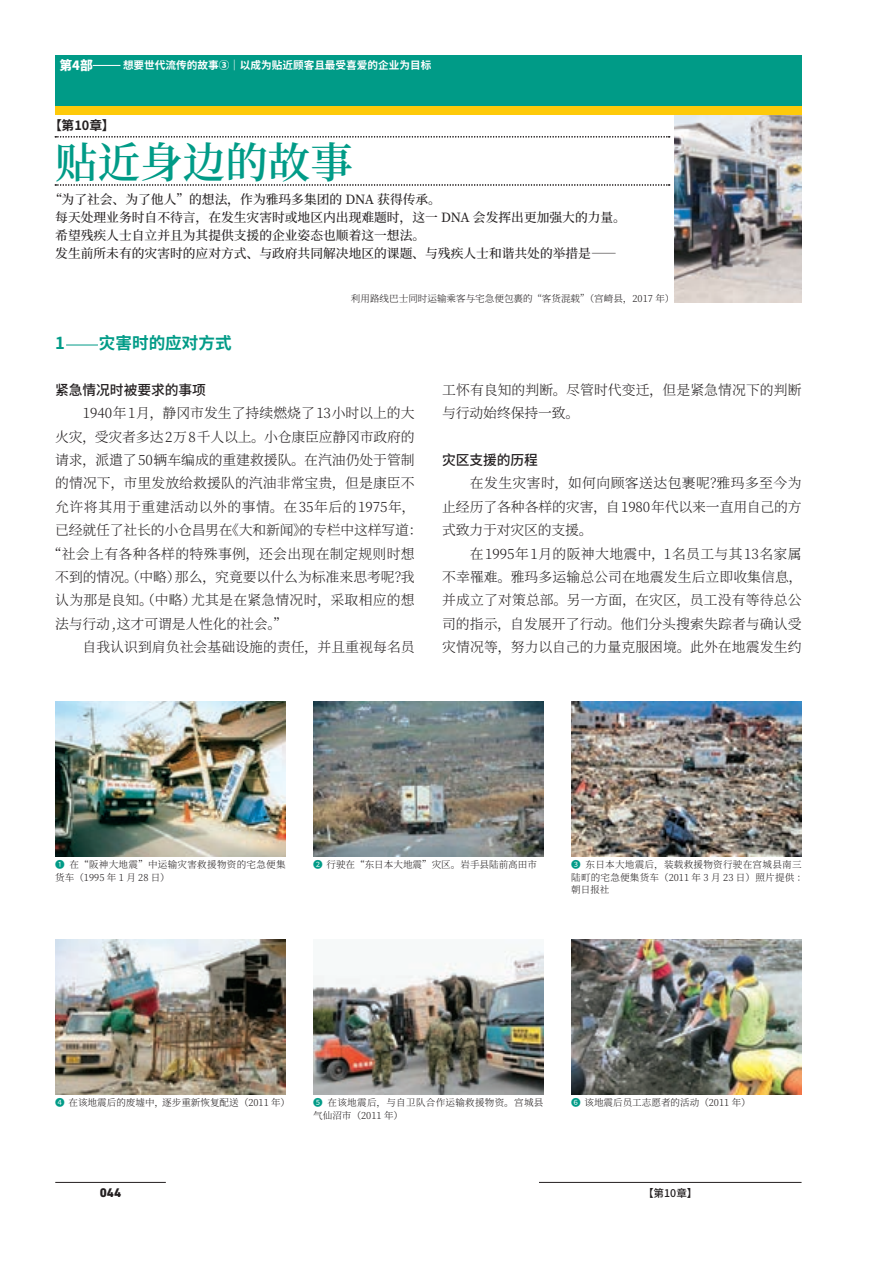
<style>
.page{position:relative;width:893px;height:1263px;background:#fff}
.page>*{position:absolute;margin:0;border:0;box-sizing:border-box;transform-origin:0 0}
.見出し{font:600 42.45px "Source Han Serif SC";color:#009b87}
.中見出し{font:700 16.65px "Source Han Sans CN";color:#009b87}
.本文{font:300 13.8px/23.4px "Source Han Serif SC";letter-spacing:.005em;color:#231f20;text-align:justify}
.本文-2{font:300 13.8px "Source Han Serif SC";letter-spacing:.04em;color:#231f20}
.本文-3{font:300 13.8px "Source Han Serif SC";letter-spacing:.03em;color:#231f20}
.小見出し{font:500 13.8px "Source Han Sans CN";letter-spacing:-.01em;color:#231f20}
.t1{font:500 12.75px/18.1px "Source Han Serif SC";color:#231f20}
.t2{font:700 12.75px "Source Han Sans TC";color:#231f20}
.t3{font:800 12.75px "Source Han Sans CN";color:#fff}
.t4{font:800 12.75px "DIN Next LT Pro";color:#231f20}
.t5{font:700 10.65px "Source Han Sans CN";color:#fff}
.t6{font:500 10.65px "Source Han Sans CN";color:#231f20}
.cap{font:300 9.6px "Source Han Serif SC";color:#231f20}
.cap-2{font:300 9.6px/12.8px "Source Han Serif SC";letter-spacing:.03em;color:#231f20}
.s1{font-family:"Source Han Sans CN";font-weight:400;color:#009b87}
</style>
<div class="page">
<hr style="left:66px;top:345px;width:32px;height:1px;background:#009b87">
<img style="left:571px;top:702px;width:230px;height:154px">
<img style="left:55px;top:702px;width:231px;height:154px">
<img style="left:313px;top:950px;width:231px;height:144px">
<img style="left:571px;top:940px;width:230px;height:154px">
<img style="left:55px;top:940px;width:231px;height:154px">
<img style="left:313px;top:702px;width:231px;height:154px">
<img style="left:674px;top:115px;width:127px;height:188px">
<div style="left:55px;top:55px;width:746px;height:51px;background:#009b87"></div>
<div style="left:55px;top:106px;width:746px;height:9px;background:#feca0a"></div>
<svg style="left:55px;top:184px;width:615px;height:2px"></svg>
<svg style="left:55px;top:136px;width:615px;height:1px"></svg>
<svg style="left:93px;top:65px;width:27px;height:1px"></svg>
<hr style="left:55px;top:1182px;width:111px;height:1px;background:#231f20">
<hr style="left:539px;top:1182px;width:262px;height:1px;background:#231f20">
<p class="t3" style="left:60px;top:58px;width:35px">第4部</p>
<p class="t5" style="left:123px;top:59px;width:310px">想要世代流传的故事③｜以成为贴近顾客且最受喜爱的企业为目标</p>
<p class="t2" style="left:49px;top:118px;width:67px">【第10章】</p>
<p class="見出し" style="left:55px;top:138px;width:299px">贴近身边的故事</p>
<p class="t1" style="left:55px;top:191px;width:572px;text-indent:-6px">“为了社会、为了他人”的想法，作为雅玛多集团的 DNA 获得传承。<br>每天处理业务时自不待言，在发生灾害时或地区内出现难题时，这一 DNA 会发挥出更加强大的力量。希望残疾人士自立并且为其提供支援的企业姿态也顺着这一想法。<br>发生前所未有的灾害时的应对方式、与政府共同解决地区的课题、与残疾人士和谐共处的举措是——</p>
<p class="中見出し" style="left:55px;top:334px;width:11px">1</p>
<p class="中見出し" style="left:99px;top:334px;width:134px">灾害时的应对方式</p>
<p class="cap" style="left:351px;top:293px;width:325px">利用路线巴士同时运输乘客与宅急便包裹的 “客货混载”（宫崎县，2017 年）</p>
<p class="小見出し" style="left:55px;top:382px;width:152px">紧急情况时被要求的事项</p>
<p class="本文" style="left:83px;top:402px;width:333px">1940年1月，静冈市发生了持续燃烧了13小时以上的大</p>
<p class="本文" style="left:55px;top:425px;width:361px">火灾，受灾者多达2万8千人以上。小仓康臣应静冈市政府的</p>
<p class="本文" style="left:55px;top:449px;width:361px">请求，派遣了50辆车编成的重建救援队。在汽油仍处于管制</p>
<p class="本文" style="left:55px;top:472px;width:361px">的情况下，市里发放给救援队的汽油非常宝贵，但是康臣不</p>
<p class="本文-2" style="left:55px;top:499px;width:362px">允许将其用于重建活动以外的事情。在35年后的1975年，</p>
<p class="本文" style="left:55px;top:519px;width:369px">已经就任了社长的小仓昌男在《大和新闻》的专栏中这样写道：</p>
<p class="本文-3" style="left:48px;top:546px;width:368px">“社会上有各种各样的特殊事例，还会出现在制定规则时想</p>
<p class="本文" style="left:55px;top:565px;width:361px">不到的情况。（中略）那么，究竟要以什么为标准来思考呢？我</p>
<p class="本文" style="left:55px;top:589px;width:361px">认为那是良知。（中略）尤其是在紧急情况时，采取相应的想</p>
<p class="本文" style="left:55px;top:612px;width:233px">法与行动,这才可谓是人性化的社会。”</p>
<p class="本文" style="left:83px;top:636px;width:334px">自我认识到肩负社会基础设施的责任，并且重视每名员</p>
<p class="本文" style="left:442px;top:378px;width:361px">工怀有良知的判断。尽管时代变迁，但是紧急情况下的判断与行动始终保持一致。</p>
<p class="小見出し" style="left:442px;top:452px;width:97px">灾区支援的历程</p>
<p class="本文" style="left:442px;top:472px;width:361px;text-indent:28px">在发生灾害时，如何向顾客送达包裹呢？雅玛多至今为止经历了各种各样的灾害，自1980年代以来一直用自己的方式致力于对灾区的支援。</p>
<p class="本文" style="left:442px;top:542px;width:362px;text-indent:28px">在1995年1月的阪神大地震中，1名员工与其13名家属不幸罹难。雅玛多运输总公司在地震发生后立即收集信息，并成立了对策总部。另一方面，在灾区，员工没有等待总公司的指示，自发展开了行动。他们分头搜索失踪者与确认受灾情况等，努力以自己的力量克服困境。此外在地震发生约</p>
<p class="cap-2" style="left:55px;top:858px;width:232px"><span class="s1">❶</span> 在“阪神大地震”中运输灾害救援物资的宅急便集</p>
<p class="cap" style="left:313px;top:859px;width:225px"><span class="s1">❷</span> 行驶在“东日本大地震”灾区。岩手县陆前高田市</p>
<p class="cap" style="left:55px;top:872px;width:116px">货车（1995 年 1 月 28 日）</p>
<p class="cap-2" style="left:571px;top:858px;width:237px"><span class="s1">❸</span> 东日本大地震后，装载救援物资行驶在宫城县南三陆町的宅急便集货车（2011 年 3 月 23 日）照片提供：朝日报社</p>
<p class="cap" style="left:55px;top:1097px;width:236px"><span class="s1">❹</span> 在该地震后的废墟中，逐步重新恢复配送（2011 年）</p>
<p class="cap" style="left:571px;top:1097px;width:181px"><span class="s1">❻</span> 该地震后员工志愿者的活动（2011 年）</p>
<p class="cap-2" style="left:313px;top:1096px;width:232px"><span class="s1">❺</span> 在该地震后，与自卫队合作运输救援物资。宫城县气仙沼市（2011 年）</p>
<p class="t4" style="left:100px;top:1185px;width:23px">044</p>
<p class="t6" style="left:643px;top:1187px;width:56px">【第10章】</p>
</div>
